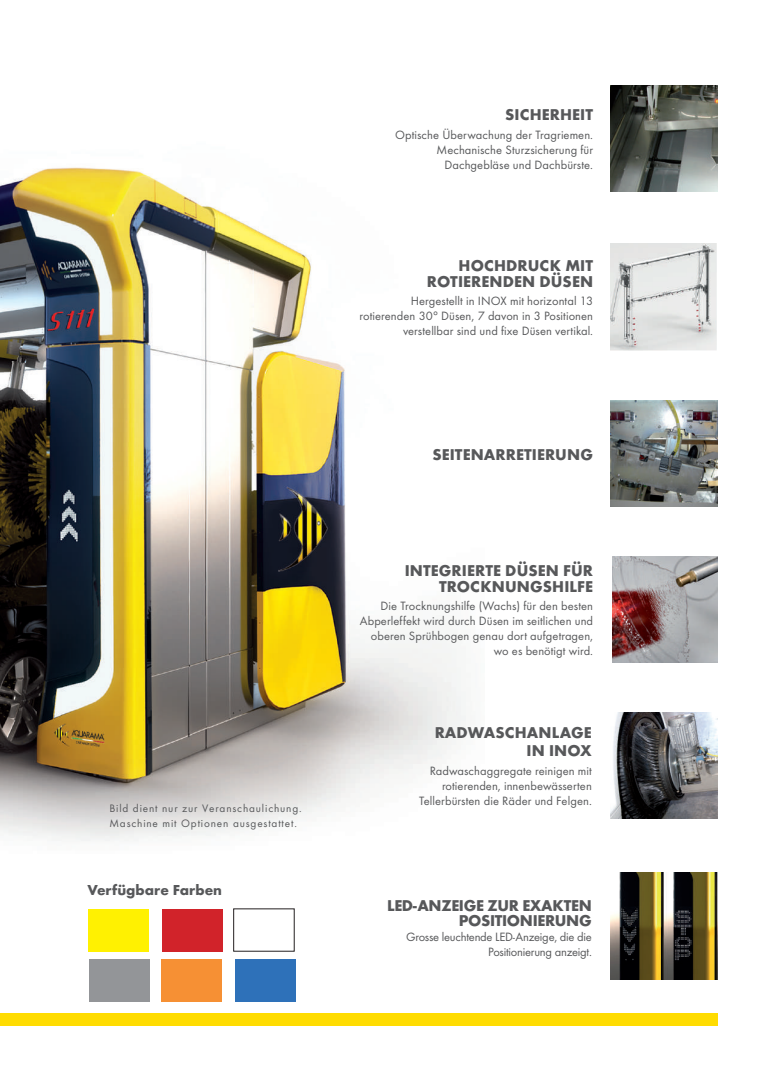
<style>
.page{position:relative;width:780px;height:1088px;background:#fff}
.page>*{position:absolute;margin:0;border:0;box-sizing:border-box;transform-origin:0 0}
.t1{font:700 16.25px/16.2px "Futura T";letter-spacing:.005em;color:#57585a;text-align:right}
.t2{font:700 16.25px/15px "Futura T";letter-spacing:-.02em;color:#57585a;text-align:right}
.t3{font:700 15px "Futura T";color:#57585a}
.t4{font:12.5px/15px "Futura T";letter-spacing:.005em;color:#57585a;text-align:right}
.t5{font:12.5px/15px "Futura T";letter-spacing:-.02em;color:#57585a;text-align:right}
.t6{font:11.25px/15px "Futura T";letter-spacing:.075em;color:#57585a}
</style>
<div class="page">
<img style="left:0;top:167px;width:466px;height:674px">
<img style="left:611px;top:85px;width:106px;height:106px">
<img style="left:610px;top:401px;width:107px;height:106px">
<img style="left:610px;top:244px;width:106px;height:106px">
<img style="left:612px;top:556px;width:105px;height:106px">
<img style="left:611px;top:712px;width:106px;height:106px">
<img style="left:611px;top:873px;width:106px;height:106px">
<div style="left:89px;top:909px;width:60px;height:42px;background:#fff101"></div>
<div style="left:162px;top:909px;width:61px;height:42px;background:#d1232a"></div>
<div style="left:89px;top:960px;width:61px;height:42px;background:#939598"></div>
<div style="left:161px;top:960px;width:61px;height:42px;background:#f69034"></div>
<div style="left:235px;top:960px;width:60px;height:42px;background:#2e71b9"></div>
<div style="left:0;top:1013px;width:717px;height:12px;background:#ffdc01"></div>
<p class="t6" style="left:109px;top:801px;width:194px">Bild dient nur zur Veranschaulichung.<br>Maschine mit Optionen ausgestattet.</p>
<p class="t3" style="left:87px;top:881px;width:136px">Verfügbare Farben</p>
<h1 class="t1" style="left:505px;top:106px;width:89px">SICHERHEIT</h1>
<p class="t4" style="left:395px;top:127px;width:199px">Optische Überwachung der Tragriemen.<br>Mechanische Sturzsicherung für<br>Dachgebläse und Dachbürste.</p>
<h1 class="t1" style="left:427px;top:257px;width:168px">HOCHDRUCK MIT<br>ROTIERENDEN DÜSEN</h1>
<p class="t4" style="left:359px;top:294px;width:235px">Hergestellt in INOX mit horizontal 13 rotierenden 30° Düsen, 7 davon in 3 Positionen verstellbar sind und fixe Düsen vertikal.</p>
<h1 class="t1" style="left:432px;top:446px;width:162px">SEITENARRETIERUNG</h1>
<h1 class="t1" style="left:405px;top:562px;width:190px">INTEGRIERTE DÜSEN FÜR<br>TROCKNUNGSHILFE</h1>
<p class="t4" style="left:360px;top:599px;width:235px">Die Trocknungshilfe (Wachs) für den besten Abperleffekt wird durch Düsen im seitlichen und oberen Sprühbogen genau dort aufgetragen, wo es benötigt wird.</p>
<h1 class="t1" style="left:434px;top:723px;width:159px;line-height:18.5px">RADWASCHANLAGE<br>IN INOX</h1>
<p class="t4" style="left:419px;top:763px;width:174px">Radwaschaggregate reinigen mit rotierenden, innenbewässerten<br>Tellerbürsten die Räder und Felgen.</p>
<h1 class="t2" style="left:387px;top:898px;width:206px">LED-ANZEIGE ZUR EXAKTEN<br>POSITIONIERUNG</h1>
<p class="t5" style="left:406px;top:929px;width:187px">Grosse leuchtende LED-Anzeige, die die<br>Positionierung anzeigt.</p>
</div>
